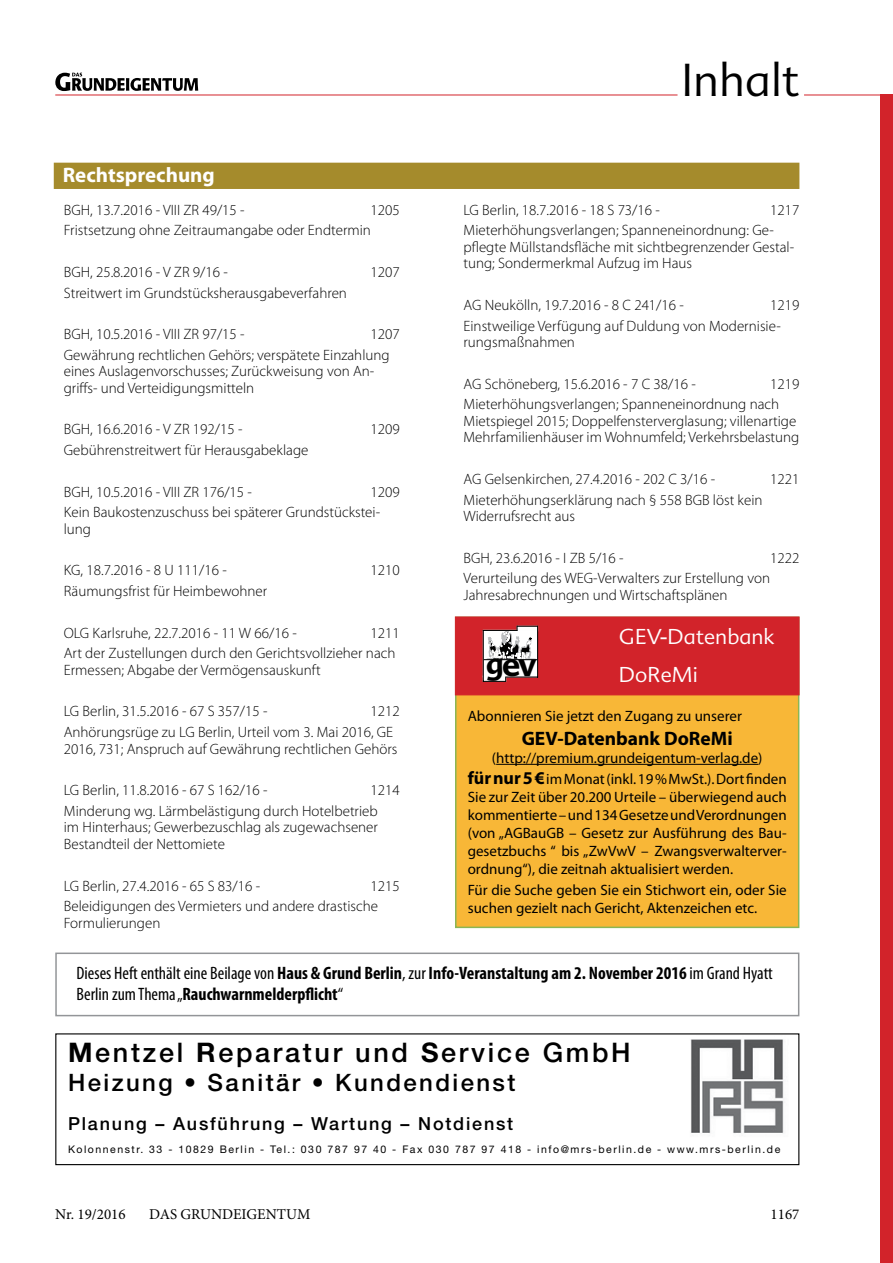
<style>
.page{position:relative;width:893px;height:1263px;background:#fff}
.page>*{position:absolute;margin:0;border:0;box-sizing:border-box;transform-origin:0 0}
.t1{font:300 45px "Advert";color:#000}
.t2{font:700 32.4px "Advert";color:#000}
.t3{font:500 27px "Helvetica Neue LT";letter-spacing:.1em;color:#000}
.t4{font:500 24px "Helvetica Neue LT";letter-spacing:.1em;color:#000}
.t5{font:300 21px "Advert";color:#fff}
.t6{font:700 21px "Myriad Pro";color:#fff}
.t7{font:700 19.5px "Myriad Pro";color:#000}
.t8{font:700 condensed 18px/21px "Myriad Pro";color:#000}
.t9{font:500 18px "Helvetica Neue LT";letter-spacing:.1em;color:#000}
.t10{font:300 15px/20.7px "Myriad Pro";color:#000}
.t11{font:15px/18px "Myriad Pro";color:#000;text-align:center}
.t12{font:15px "Minion Pro";color:#000}
.t13{font:10.5px "Helvetica Neue LT";letter-spacing:.145em;color:#000}
.s1{font-size:29.4px}
.s2{font-weight:700;font-size:18px}
.s3{font-weight:400}
.s4{font-weight:700}
</style>
<div class="page">
<div style="left:880px;top:95px;width:13px;height:1168px;background:#d2232a"></div>
<svg style="left:55px;top:73px;width:143px;height:18px"></svg>
<hr style="left:55px;top:95px;width:622px;height:1px;background:#d2232a">
<hr style="left:804px;top:95px;width:89px;height:1px;background:#d2232a">
<div style="left:54px;top:163px;width:745px;height:26px;background:#a58b2c"></div>
<img style="left:690px;top:1039px;width:94px;height:94px">
<div style="left:55px;top:1033px;width:744px;height:132px;border:1px solid #000"></div>
<div style="left:55px;top:952px;width:744px;height:64px;border:2px solid #939598"></div>
<div style="left:456px;top:617px;width:343px;height:310px;background:#f8b737"></div>
<div style="left:455px;top:617px;width:344px;height:311px;border:2px solid #8bb655"></div>
<div style="left:455px;top:617px;width:344px;height:78px;background:#d2232a"></div>
<div style="left:483px;top:630px;width:55px;height:47px;background:#fff"></div>
<hr style="left:483px;top:630px;width:35px;height:1px;background:#000">
<hr style="left:483px;top:630px;width:1px;height:51px;background:#000">
<hr style="left:505px;top:676px;width:33px;height:1px;background:#000">
<hr style="left:537px;top:626px;width:1px;height:51px;background:#000">
<svg style="left:483px;top:677px;width:23px;height:5px"></svg>
<hr style="left:484px;top:659px;width:53px;height:1px;background:#000">
<svg style="left:486px;top:626px;width:52px;height:34px"></svg>
<hr style="left:496px;top:764px;width:262px;height:1px;background:#000">
<h3 class="t6" style="left:63px;top:162px;width:154px">Rechtsprechung</h3>
<p class="t10" style="left:64px;top:199px;width:182px">BGH, 13.7.2016 - VIII ZR 49/15 -</p>
<p class="t10" style="left:64px;top:199px;width:337px;text-indent:307px">1205<br>Fristsetzung ohne Zeitraumangabe oder Endtermin</p>
<p class="t10" style="left:64px;top:261px;width:166px">BGH, 25.8.2016 - V ZR 9/16 -</p>
<p class="t10" style="left:370px;top:261px;width:31px">1207</p>
<p class="t10" style="left:64px;top:282px;width:285px">Streitwert im Grundstücksherausgabeverfahren</p>
<p class="t10" style="left:64px;top:324px;width:182px">BGH, 10.5.2016 - VIII ZR 97/15 -</p>
<p class="t10" style="left:64px;top:324px;width:337px;text-indent:307px">1207<br>Gewährung rechtlichen Gehörs; verspätete Einzahlung</p>
<p class="t10" style="left:64px;top:363px;width:312px;line-height:16.5px">eines Auslagenvorschusses; Zurückweisung von An&shy;griffs- und Verteidigungsmitteln</p>
<p class="t10" style="left:64px;top:419px;width:180px">BGH, 16.6.2016 - V ZR 192/15 -</p>
<p class="t10" style="left:370px;top:419px;width:31px">1209</p>
<p class="t10" style="left:64px;top:440px;width:246px">Gebührenstreitwert für Herausgabeklage</p>
<p class="t10" style="left:64px;top:481px;width:190px">BGH, 10.5.2016 - VIII ZR 176/15 -</p>
<p class="t10" style="left:64px;top:481px;width:337px;text-indent:307px">1209<br>Kein Baukostenzuschuss bei späterer Grundstückstei-</p>
<p class="t10" style="left:64px;top:518px;width:29px">lung</p>
<p class="t10" style="left:64px;top:560px;width:165px">KG, 18.7.2016 - 8 U 111/16 -</p>
<p class="t10" style="left:370px;top:560px;width:31px">1210</p>
<p class="t10" style="left:64px;top:581px;width:205px">Räumungsfrist für Heimbewohner</p>
<p class="t10" style="left:64px;top:622px;width:235px">OLG Karlsruhe, 22.7.2016 - 11 W 66/16 -</p>
<p class="t10" style="left:64px;top:622px;width:337px;text-align:right">1211<br>Art der Zustellungen durch den Gerichtsvollzieher nach</p>
<p class="t10" style="left:64px;top:659px;width:258px">Ermessen; Abgabe der Vermögensauskunft</p>
<p class="t10" style="left:64px;top:701px;width:205px">LG Berlin, 31.5.2016 - 67 S 357/15 -</p>
<p class="t10" style="left:64px;top:701px;width:337px;text-indent:307px">1212<br>Anhörungsrüge zu LG Berlin, Urteil vom 3. Mai 2016, GE</p>
<p class="t10" style="left:64px;top:738px;width:335px">2016, 731; Anspruch auf Gewährung rechtlichen Gehörs</p>
<p class="t10" style="left:64px;top:780px;width:205px">LG Berlin, 11.8.2016 - 67 S 162/16 -</p>
<p class="t10" style="left:64px;top:780px;width:337px;text-indent:307px">1214<br>Minderung wg. Lärmbelästigung durch Hotelbetrieb</p>
<p class="t10" style="left:64px;top:819px;width:316px;line-height:16.5px">im Hinterhaus; Gewerbezuschlag als zugewachsener<br>Bestandteil der Nettomiete</p>
<p class="t10" style="left:64px;top:875px;width:198px">LG Berlin, 27.4.2016 - 65 S 83/16 -</p>
<p class="t10" style="left:64px;top:875px;width:337px;text-indent:307px">1215<br>Beleidigungen des Vermieters und andere drastische</p>
<p class="t10" style="left:64px;top:912px;width:98px">Formulierungen</p>
<h1 class="t1" style="left:681px;top:54px;width:119px">Inhalt</h1>
<p class="t10" style="left:463px;top:199px;width:198px">LG Berlin, 18.7.2016 - 18 S 73/16 -</p>
<p class="t10" style="left:463px;top:199px;width:337px;text-indent:307px">1217<br>Mieterhöhungsverlangen; Spanneneinordnung: Ge-</p>
<p class="t10" style="left:463px;top:238px;width:332px;line-height:16.5px">pflegte Müllstandsfläche mit sichtbegrenzender Gestal&shy;tung; Sondermerkmal Aufzug im Haus</p>
<p class="t10" style="left:463px;top:294px;width:222px">AG Neukölln, 19.7.2016 - 8 C 241/16 -</p>
<p class="t10" style="left:463px;top:294px;width:337px;text-indent:307px">1219<br>Einstweilige Verfügung auf Duldung von Modernisie-</p>
<p class="t10" style="left:463px;top:332px;width:113px">rungsmaßnahmen</p>
<p class="t10" style="left:463px;top:373px;width:234px">AG Schöneberg, 15.6.2016 - 7 C 38/16 -</p>
<p class="t10" style="left:463px;top:373px;width:337px;text-indent:307px">1219<br>Mieterhöhungsverlangen; Spanneneinordnung nach</p>
<p class="t10" style="left:463px;top:412px;width:337px;line-height:16.5px">Mietspiegel 2015; Doppelfensterverglasung; villenartige<br>Mehrfamilienhäuser im Wohnumfeld; Verkehrsbelastung</p>
<p class="t10" style="left:463px;top:468px;width:253px">AG Gelsenkirchen, 27.4.2016 - 202 C 3/16 -</p>
<p class="t10" style="left:770px;top:468px;width:31px">1221</p>
<p class="t10" style="left:463px;top:491px;width:301px;line-height:16.5px">Mieterhöhungserklärung nach § 558 BGB löst kein<br>Widerrufsrecht aus</p>
<p class="t10" style="left:463px;top:547px;width:162px">BGH, 23.6.2016 - I ZB 5/16 -</p>
<p class="t10" style="left:770px;top:547px;width:31px">1222</p>
<p class="t10" style="left:463px;top:570px;width:308px;line-height:16.5px">Verurteilung des WEG-Verwalters zur Erstellung von<br>Jahresabrechnungen und Wirtschaftsplänen</p>
<h3 class="t5" style="left:619px;top:625px;width:157px">GEV-Datenbank</h3>
<h2 class="t2" style="left:486px;top:645px;width:52px"><span class="s1">g</span>ev</h2>
<h3 class="t5" style="left:619px;top:663px;width:81px">DoReMi</h3>
<p class="t11" style="left:468px;top:707px;width:276px">Abonnieren Sie jetzt den Zugang zu unserer</p>
<h3 class="t7" style="left:522px;top:725px;width:213px">GEV-Datenbank DoReMi</h3>
<p class="t11" style="left:468px;top:747px;width:320px;line-height:21.6px">(http://premium.grundeigentum-verlag.de)<br><span class="s2">für nur 5 €</span> im Monat (inkl. 19 % MwSt.). Dort finden</p>
<p class="t11" style="left:468px;top:788px;width:320px;text-align:justify">Sie zur Zeit über 20.200 Urteile – überwiegend auch kommentierte – und 134 Gesetze und Verordnungen (von „AGBauGB – Gesetz zur Ausführung des Bau&shy;gesetzbuchs “ bis „ZwVwV – Zwangsverwalterver&shy;ordnung“), die zeitnah aktualisiert werden.</p>
<p class="t11" style="left:468px;top:880px;width:320px;text-align:left">Für die Suche geben Sie ein Stichwort ein, oder Sie suchen gezielt nach Gericht, Aktenzeichen etc.</p>
<p class="t8" style="left:77px;top:962px;width:698px"><span class="s3">Dieses Heft enthält eine Beilage von</span> Haus &amp; Grund Berlin<span class="s3">, zur</span> Info-Veranstaltung am 2. November 2016 <span class="s3">im Grand Hyatt<br>Berlin zum Thema „</span>Rauchwarnmelderpflicht<span class="s3">“</span></p>
<h3 class="t3" style="left:68px;top:1036px;width:564px"><span class="s4">M</span>entzel <span class="s4">R</span>eparatur und <span class="s4">S</span>ervice GmbH</h3>
<h3 class="t4" style="left:68px;top:1068px;width:449px">Heizung • Sanitär • Kundendienst</h3>
<p class="t9" style="left:68px;top:1112px;width:447px">Planung – Ausführung – Wartung – Notdienst</p>
<p class="t13" style="left:68px;top:1142px;width:714px">Kolonnenstr. 33 - 10829 Berlin - Tel.: 030 787 97 40 - Fax 030 787 97 418 - info@mrs-berlin.de - www.mrs-berlin.de</p>
<p class="t12" style="left:55px;top:1204px;width:72px">Nr. 19/2016</p>
<p class="t12" style="left:149px;top:1204px;width:163px">DAS GRUNDEIGENTUM</p>
<p class="t12" style="left:771px;top:1204px;width:30px">1167</p>
</div>
